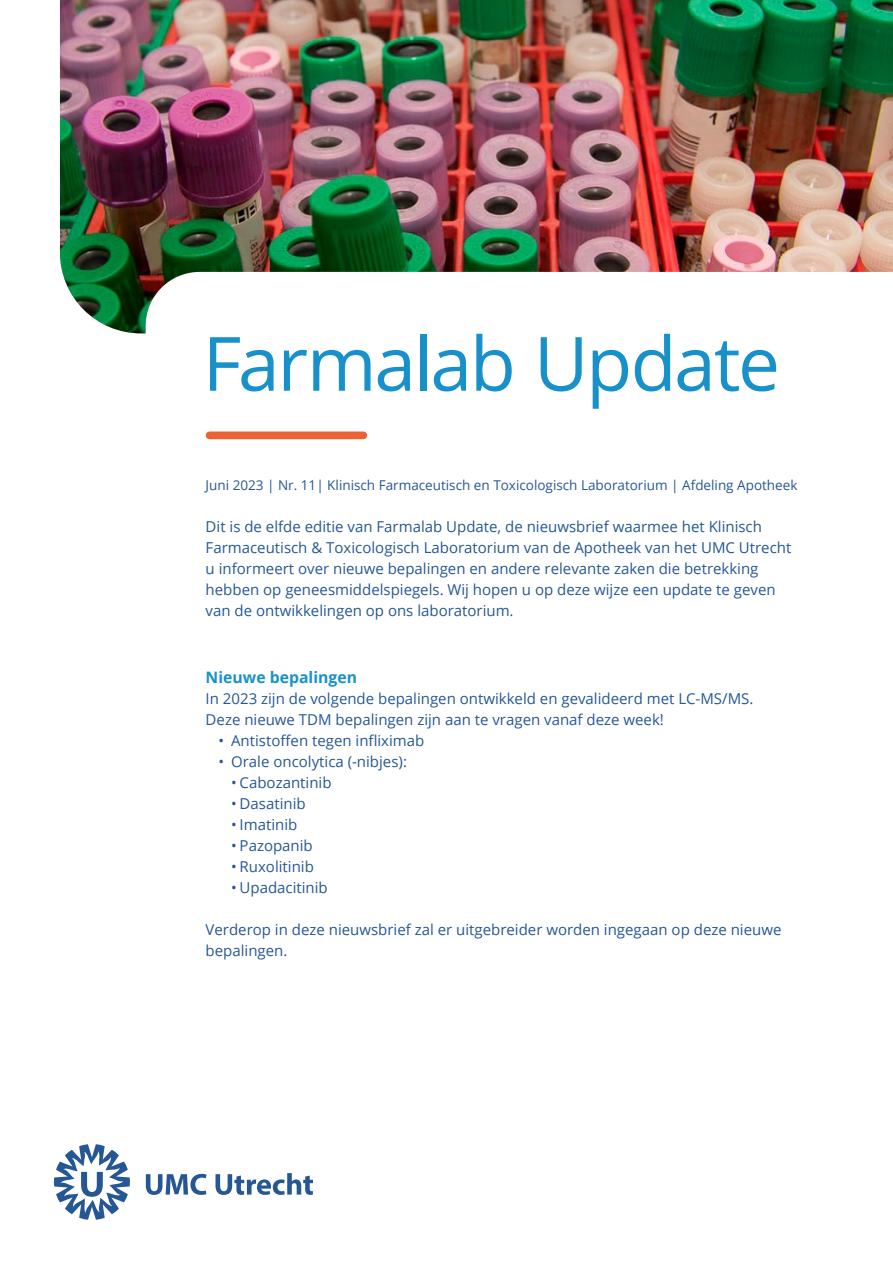
<style>
.page{position:relative;width:893px;height:1263px;background:#fff}
.page>*{position:absolute;margin:0;border:0;box-sizing:border-box;transform-origin:0 0}
.t1{font:75px "Open Sans";letter-spacing:-.03em;color:#1891cb}
.t2{font:700 15.75px "Open Sans";color:#1891cb}
.t3{font:15px/21px "Open Sans";color:#265795}
.t4{font:13.5px "Open Sans";color:#265795}
</style>
<div class="page">
<img style="left:60px;top:0;width:833px;height:333px">
<svg style="left:146px;top:272px;width:747px;height:168px"></svg>
<div style="left:209px;top:431px;width:154px;height:8px;background:#eb6234"></div>
<svg style="left:54px;top:1144px;width:76px;height:76px"></svg>
<svg style="left:146px;top:1174px;width:61px;height:21px"></svg>
<svg style="left:215px;top:1173px;width:98px;height:22px"></svg>
<h1 class="t1" style="left:203px;top:312px;width:579px">Farmalab Update</h1>
<p class="t4" style="left:206px;top:475px;width:593px">Juni 2023 | Nr. 11| Klinisch Farmaceutisch en Toxicologisch Laboratorium | Afdeling Apotheek</p>
<p class="t3" style="left:206px;top:515px;width:587px">Dit is de elfde editie van Farmalab Update, de nieuwsbrief waarmee het Klinisch Farmaceutisch &amp; Toxicologisch Laboratorium van de Apotheek van het UMC Utrecht u informeert over nieuwe bepalingen en andere relevante zaken die betrekking hebben op geneesmiddelspiegels. Wij hopen u op deze wijze een update te geven van de ontwikkelingen op ons laboratorium.</p>
<p class="t2" style="left:206px;top:666px;width:153px">Nieuwe bepalingen</p>
<p class="t3" style="left:206px;top:688px;width:549px">In 2023 zijn de volgende bepalingen ontwikkeld en gevalideerd met LC-MS/MS.<br>Deze nieuwe TDM bepalingen zijn aan te vragen vanaf deze week!</p>
<p class="t3" style="left:218px;top:730px;width:208px">• Antistoffen tegen infliximab</p>
<p class="t3" style="left:218px;top:751px;width:190px">• Orale oncolytica (-nibjes):</p>
<p class="t3" style="left:231px;top:772px;width:102px">• Cabozantinib</p>
<p class="t3" style="left:231px;top:793px;width:76px">• Dasatinib</p>
<p class="t3" style="left:231px;top:814px;width:68px">• Imatinib</p>
<p class="t3" style="left:231px;top:835px;width:83px">• Pazopanib</p>
<p class="t3" style="left:231px;top:856px;width:84px">• Ruxolitinib</p>
<p class="t3" style="left:231px;top:877px;width:98px">• Upadacitinib</p>
<p class="t3" style="left:206px;top:919px;width:577px">Verderop in deze nieuwsbrief zal er uitgebreider worden ingegaan op deze nieuwe bepalingen.</p>
</div>
